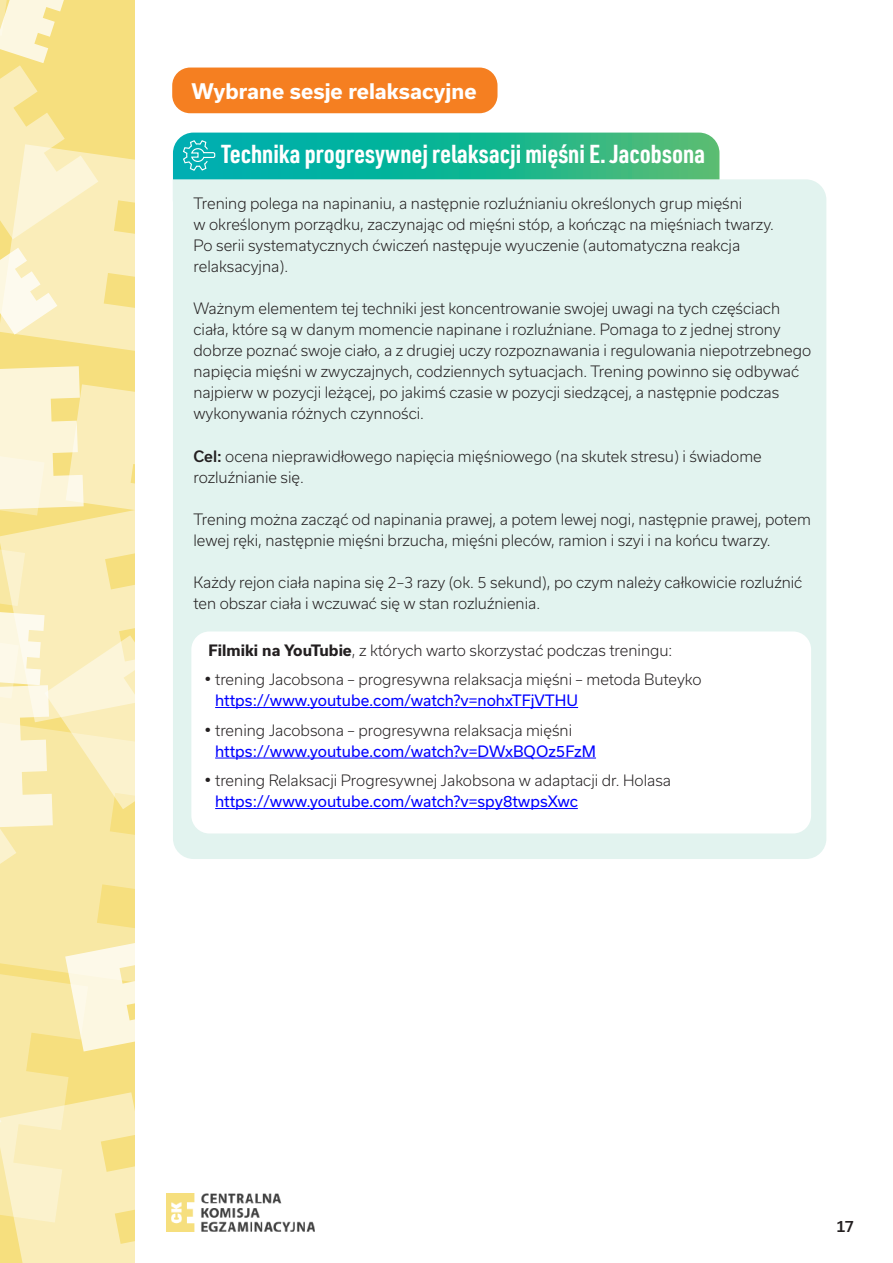
<style>
.page{position:relative;width:893px;height:1263px;background:#fff}
.page>*{position:absolute;margin:0;border:0;box-sizing:border-box;transform-origin:0 0}
.t1{font:700 25.5px "URWDIN Cond";color:#fff}
.t2{font:700 20.55px "Usual";color:#fff}
.t3{font:300 15px/21px "Usual";color:#231f20}
.t4{font:500 15px "Usual";color:#231f20}
.s1{font-weight:500}
.s2{font-weight:700}
.s3{font-size:19.5px}
.s4{font-weight:400;color:#00f}
</style>
<div class="page">
<svg style="left:173px;top:133px;width:546px;height:46px;background:#1bb592"></svg>
<img style="left:166px;top:1193px;width:149px;height:38px">
<svg style="left:0;top:0;width:134px;height:351px;background:#f8e9aa"></svg>
<svg style="left:0;top:366px;width:134px;height:897px;background:#f9ecb5"></svg>
<div style="left:172px;top:68px;width:325px;height:45px;background:#f57f21;border-radius:18px"></div>
<div style="left:173px;top:179px;width:653px;height:680px;background:#e2f3ef"></div>
<div style="left:191px;top:631px;width:620px;height:202px;background:#fff;border-radius:18px"></div>
<hr style="left:215px;top:707px;width:363px;height:1px;background:#00f">
<hr style="left:215px;top:758px;width:381px;height:1px;background:#00f">
<hr style="left:215px;top:808px;width:363px;height:1px;background:#00f">
<svg style="left:182px;top:139px;width:34px;height:33px"></svg>
<h2 class="t2" style="left:191px;top:79px;width:287px">Wybrane sesje relaksacyjne</h2>
<h1 class="t1" style="left:221px;top:137px;width:485px">Technika progresywnej relaksacji mięśni E. Jacobsona</h1>
<p class="t3" style="left:193px;top:193px;width:582px">Trening polega na napinaniu, a następnie rozluźnianiu określonych grup mięśni<br>w określonym porządku, zaczynając od mięśni stóp, a kończąc na mięśniach twarzy.<br>Po serii systematycznych ćwiczeń następuje wyuczenie (automatyczna reakcja relaksacyjna).</p>
<p class="t3" style="left:193px;top:298px;width:619px">Ważnym elementem tej techniki jest koncentrowanie swojej uwagi na tych częściach ciała, które są w danym momencie napinane i rozluźniane. Pomaga to z jednej strony dobrze poznać swoje ciało, a z drugiej uczy rozpoznawania i regulowania niepotrzebnego napięcia mięśni w zwyczajnych, codziennych sytuacjach. Trening powinno się odbywać najpierw w pozycji leżącej, po jakimś czasie w pozycji siedzącej, a następnie podczas wykonywania różnych czynności.</p>
<p class="t3" style="left:193px;top:445px;width:570px"><span class="s1">Cel:</span> ocena nieprawidłowego napięcia mięśniowego (na skutek stresu) i świadome rozluźnianie się.</p>
<p class="t3" style="left:193px;top:509px;width:619px">Trening można zacząć od napinania prawej, a potem lewej nogi, następnie prawej, potem lewej ręki, następnie mięśni brzucha, mięśni pleców, ramion i szyi i na końcu twarzy.</p>
<p class="t3" style="left:193px;top:572px;width:610px">Każdy rejon ciała napina się 2–3 razy (ok. 5 sekund), po czym należy całkowicie rozluźnić ten obszar ciała i wczuwać się w stan rozluźnienia.</p>
<p class="t3" style="left:209px;top:639px;width:465px"><span class="s2">Filmiki na YouTubie</span>, z których warto skorzystać podczas treningu:</p>
<p class="t3" style="left:215px;top:669px;width:488px;text-indent:-11px"><span class="s3">•</span> trening Jacobsona – progresywna relaksacja mięśni – metoda Buteyko <span class="s4">https://www.youtube.com/watch?v=nohxTFjVTHU</span></p>
<p class="t3" style="left:215px;top:719px;width:382px;text-indent:-11px"><span class="s3">•</span> trening Jacobsona – progresywna relaksacja mięśni <span class="s4">https://www.youtube.com/watch?v=DWxBQOz5FzM</span></p>
<p class="t3" style="left:215px;top:770px;width:458px;text-indent:-11px"><span class="s3">•</span> trening Relaksacji Progresywnej Jakobsona w adaptacji dr. Holasa <span class="s4">https://www.youtube.com/watch?v=spy8twpsXwc</span></p>
<p class="t4" style="left:836px;top:1217px;width:20px">17</p>
</div>
